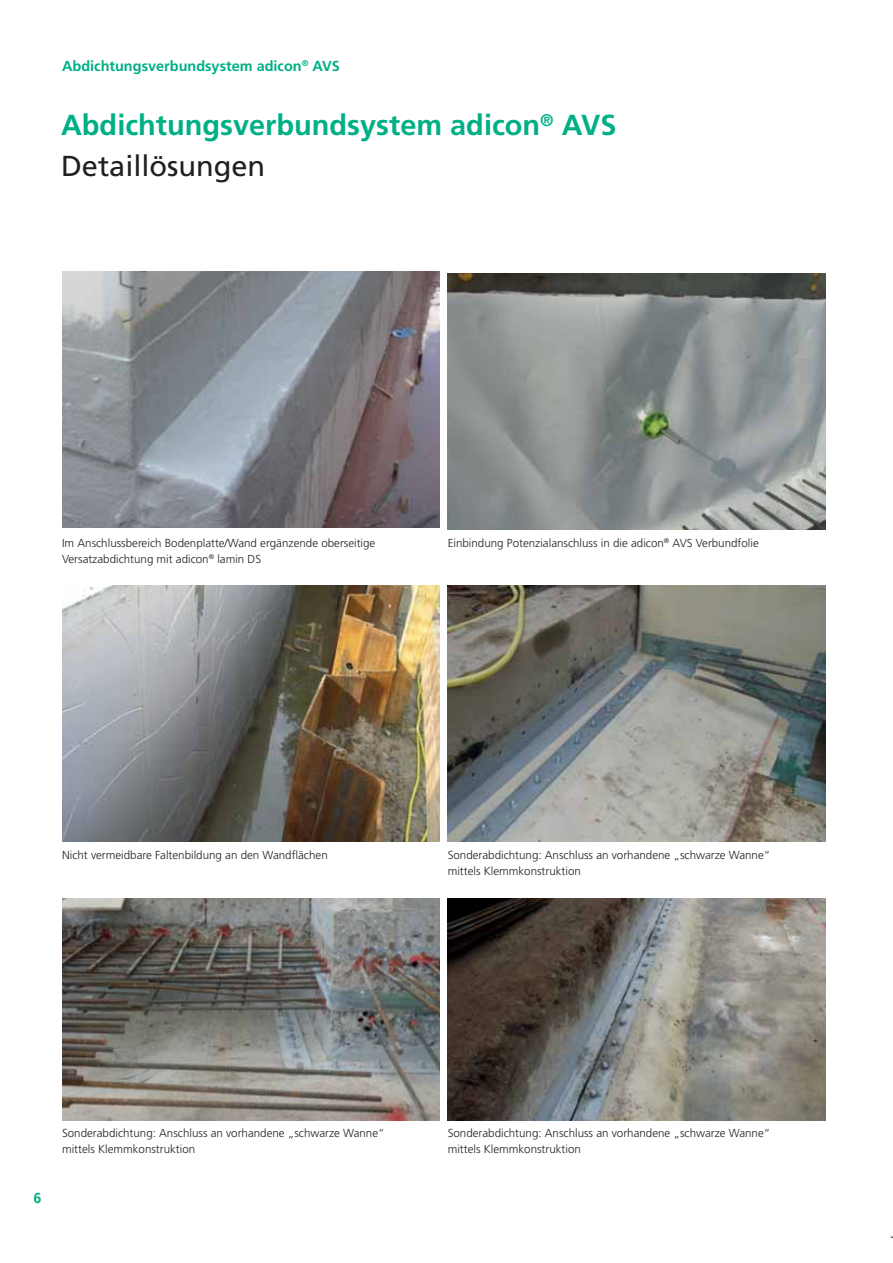
<style>
.page{position:relative;width:893px;height:1263px;background:#fff}
.page>*{position:absolute;margin:0;border:0;box-sizing:border-box;transform-origin:0 0}
.t1{font:700 28.95px/40.5px "Frutiger LT Std";color:#00b085}
.t2{font:700 14.4px "Frutiger LT Std";color:#00b085}
.t3{font:300 11.55px/15.9px "Frutiger LT Std";color:#231f20}
.s1{font-weight:400;color:#231f20}
</style>
<div class="page">
<img style="left:62px;top:272px;width:377px;height:256px">
<img style="left:447px;top:274px;width:378px;height:256px">
<img style="left:62px;top:586px;width:377px;height:256px">
<img style="left:447px;top:586px;width:378px;height:256px">
<img style="left:62px;top:899px;width:377px;height:221px">
<img style="left:447px;top:899px;width:378px;height:221px">
<p class="t2" style="left:62px;top:60px;width:279px">Abdichtungsverbundsystem adicon<sup>®</sup> AVS</p>
<h1 class="t1" style="left:61px;top:107px;width:557px">Abdichtungsverbundsystem adicon<sup>®</sup> AVS<br><span class="s1">Detaillösungen</span></h1>
<p class="t3" style="left:62px;top:535px;width:315px">Im Anschlussbereich Bodenplatte/Wand ergänzende oberseitige<br>Versatzabdichtung mit adicon<sup>®</sup> lamin DS</p>
<p class="t3" style="left:447px;top:535px;width:312px">Einbindung Potenzialanschluss in die adicon<sup>®</sup> AVS Verbundfolie</p>
<p class="t3" style="left:62px;top:847px;width:267px">Nicht vermeidbare Faltenbildung an den Wandflächen</p>
<p class="t3" style="left:447px;top:847px;width:324px">Sonderabdichtung: Anschluss an vorhandene „schwarze Wanne“ mittels Klemmkonstruktion</p>
<p class="t2" style="left:33px;top:1191px;width:10px">6</p>
<p class="t3" style="left:62px;top:1126px;width:324px">Sonderabdichtung: Anschluss an vorhandene „schwarze Wanne“ mittels Klemmkonstruktion</p>
<p class="t3" style="left:447px;top:1126px;width:324px">Sonderabdichtung: Anschluss an vorhandene „schwarze Wanne“ mittels Klemmkonstruktion</p>
</div>
